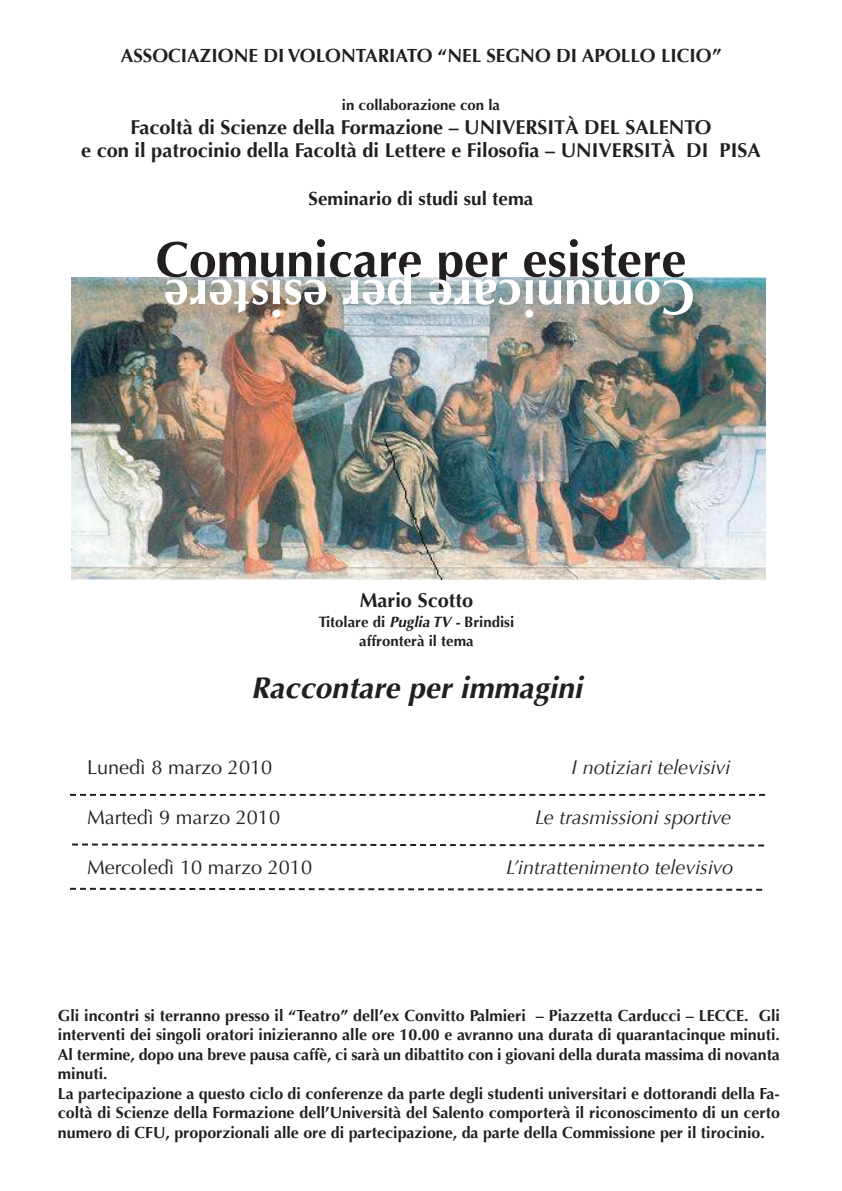
<style>
.page{position:relative;width:842px;height:1191px;background:#fff}
.page>*{position:absolute;margin:0;border:0;box-sizing:border-box;transform-origin:0 0}
.t1{font:700 50px "Optima";color:#231f20}
.t2{font:700 50px "Optima";color:#fff}
.t3{font:italic 700 30px "Optima";letter-spacing:.005em;color:#231f20}
.t4{font:700 20px/23.8px "Optima";color:#231f20;text-align:center}
.t5{font:italic 20px "Optima";color:#231f20}
.t6{font:20px "Optima";color:#231f20}
.t7{font:700 19px "Optima";color:#231f20}
.t8{font:700 16px/19.6px "Optima";color:#231f20}
.t9{font:700 15px/18.9px "Optima";color:#231f20;text-align:center}
.s1{font-style:italic}
</style>
<div class="page">
<img style="left:72px;top:278px;width:693px;height:301px">
<svg style="left:70px;top:794px;width:695px;height:2px"></svg>
<svg style="left:72px;top:843px;width:692px;height:4px"></svg>
<svg style="left:70px;top:887px;width:692px;height:4px"></svg>
<p class="t7" style="left:121px;top:45px;width:602px">ASSOCIAZIONE DI VOLONTARIATO “NEL SEGNO DI APOLLO LICIO”</p>
<p class="t9" style="left:342px;top:95px;width:160px">in collaborazione con la</p>
<p class="t4" style="left:81px;top:115px;width:681px">Facoltà di Scienze della Formazione – UNIVERSITÀ DEL SALENTO<br>e con il patrocinio della Facoltà di Lettere e Filosofia – UNIVERSITÀ DI PISA</p>
<p class="t7" style="left:308px;top:187px;width:226px">Seminario di studi sul tema</p>
<h1 class="t1" style="left:156px;top:230px;width:532px">Comunicare per esistere</h1>
<h1 class="t2" style="left:695px;top:326px;width:532px;rotate:-180deg">C mo eracinu rep eret s i se</h1>
<p class="t4" style="left:360px;top:588px;width:115px">Mario Scotto</p>
<p class="t9" style="left:319px;top:613px;width:197px">Titolare di <span class="s1">Puglia TV -</span> Brindisi affronterà il tema</p>
<h2 class="t3" style="left:251px;top:675px;width:333px">Raccontare per immagini</h2>
<p class="t6" style="left:87px;top:759px;width:187px">Lunedì 8 marzo 2010</p>
<p class="t5" style="left:571px;top:755px;width:160px">I notiziari televisivi</p>
<p class="t6" style="left:87px;top:809px;width:195px">Martedì 9 marzo 2010</p>
<p class="t5" style="left:535px;top:805px;width:198px">Le trasmissioni sportive</p>
<p class="t6" style="left:87px;top:858px;width:227px">Mercoledì 10 marzo 2010</p>
<p class="t5" style="left:506px;top:855px;width:229px">L’intrattenimento televisivo</p>
<p class="t8" style="left:58px;top:1005px;width:724px">Gli incontri si terranno presso il “Teatro” dell’ex Convitto Palmieri – Piazzetta Carducci – LECCE. Gli interventi dei singoli oratori inizieranno alle ore 10.00 e avranno una durata di quarantacinque minuti.<br>Al termine, dopo una breve pausa caffè, ci sarà un dibattito con i giovani della durata massima di novanta minuti.<br>La partecipazione a questo ciclo di conferenze da parte degli studenti universitari e dottorandi della Fa&shy;coltà di Scienze della Formazione dell’Università del Salento comporterà il riconoscimento di un certo numero di CFU, proporzionali alle ore di partecipazione, da parte della Commissione per il tirocinio.</p>
</div>
